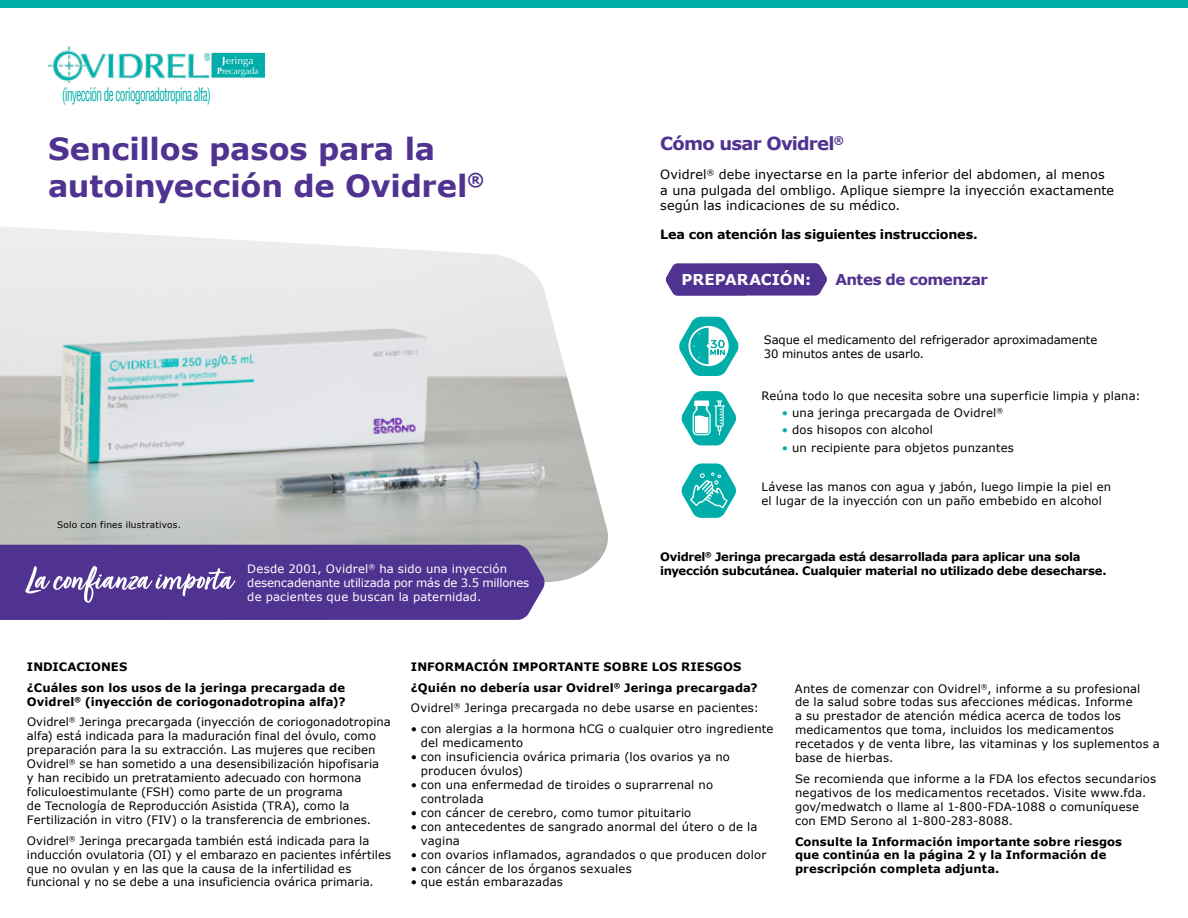
<style>
.page{position:relative;width:1188px;height:918px;background:#fff}
.page>*{position:absolute;margin:0;border:0;box-sizing:border-box;transform-origin:0 0}
.t1{font:700 30.45px/36.6px "Verdana";letter-spacing:-.005em;color:#503291}
.t2{font:condensed 18px "Helvetica LT Std";letter-spacing:-.05em;color:#00ada8;scale:.62 1}
.t3{font:700 18px "Verdana";letter-spacing:-.04em;color:#503291}
.t4{font:700 15px "Verdana";letter-spacing:-.035em;color:#503291}
.t5{font:700 15px "Verdana";letter-spacing:.005em;color:#fff}
.t6{font:12.75px/15.3px "Verdana";letter-spacing:.01em;color:#000}
.t7{font:700 12.75px "Verdana";letter-spacing:-.015em;color:#000}
.t8{font:11.7px/14px "Verdana";letter-spacing:.01em;color:#000}
.t9{font:700 11.7px/20.7px "Verdana";color:#000}
.t10{font:700 11.7px/14px "Verdana";letter-spacing:-.025em;color:#000}
.t11{font:11.7px/14px "Verdana";letter-spacing:.005em;color:#fff}
.t12{font:10.5px "Optima LT Std";color:#fff}
.t13{font:9px "Verdana";letter-spacing:.025em;color:#000}
.t14{font:9px "Optima LT Std";letter-spacing:-.02em;color:#fff}
.s1{font-weight:700}
.s2{color:#00ada8}
.s3{font-weight:400}
</style>
<div class="page">
<img style="left:0;top:226px;width:608px;height:357px">
<div style="left:0;top:0;width:1188px;height:8px;background:#00ada8"></div>
<svg style="left:679px;top:317px;width:59px;height:59px"></svg>
<svg style="left:682px;top:391px;width:54px;height:54px"></svg>
<svg style="left:682px;top:464px;width:54px;height:54px"></svg>
<svg style="left:666px;top:263px;width:161px;height:33px"></svg>
<svg style="left:0;top:545px;width:545px;height:75px"></svg>
<img style="left:48px;top:46px;width:217px;height:37px">
<div style="left:212px;top:53px;width:52px;height:24px;background:#00ada8"></div>
<p class="t12" style="left:222px;top:54px;width:33px"><span class="s1">J</span>eringa</p>
<p class="t14" style="left:217px;top:66px;width:43px"><span class="s1">P</span>recargada</p>
<h2 class="t2" style="left:62px;top:83px;width:242px">(inyección de coriogonadotropina alfa)</h2>
<h1 class="t1" style="left:48px;top:131px;width:438px">Sencillos pasos para la autoinyección de Ovidrel<sup>®</sup></h1>
<h2 class="t3" style="left:660px;top:132px;width:185px">Cómo usar Ovidrel<sup>®</sup></h2>
<p class="t6" style="left:660px;top:167px;width:455px">Ovidrel<sup>®</sup> debe inyectarse en la parte inferior del abdomen, al menos a una pulgada del ombligo. Aplique siempre la inyección exactamente según las indicaciones de su médico.</p>
<p class="t7" style="left:660px;top:226px;width:319px">Lea con atención las siguientes instrucciones.</p>
<p class="t5" style="left:681px;top:269px;width:131px">PREPARACIÓN:</p>
<p class="t4" style="left:835px;top:270px;width:154px">Antes de comenzar</p>
<p class="t8" style="left:764px;top:333px;width:335px">Saque el medicamento del refrigerador aproximadamente<br>30 minutos antes de usarlo.</p>
<p class="t8" style="left:761px;top:389px;width:381px">Reúna todo lo que necesita sobre una superficie limpia y plana:</p>
<p class="t8" style="left:782px;top:406px;width:223px"><span class="s2">•</span> una jeringa precargada de Ovidrel<sup>®</sup></p>
<p class="t8" style="left:782px;top:423px;width:153px"><span class="s2">•</span> dos hisopos con alcohol</p>
<p class="t8" style="left:782px;top:440px;width:234px"><span class="s2">•</span> un recipiente para objetos punzantes</p>
<p class="t13" style="left:57px;top:519px;width:125px">Solo con fines ilustrativos.</p>
<p class="t11" style="left:247px;top:562px;width:283px">Desde 2001, Ovidrel<sup>®</sup> ha sido una inyección desencadenante utilizada por más de 3.5 millones de pacientes que buscan la paternidad.</p>
<p class="t8" style="left:761px;top:480px;width:351px">Lávese las manos con agua y jabón, luego limpie la piel en el lugar de la inyección con un paño embebido en alcohol</p>
<p class="t10" style="left:660px;top:550px;width:448px">Ovidrel<sup>®</sup> Jeringa precargada está desarrollada para aplicar una sola inyección subcutánea. Cualquier material no utilizado debe desecharse.</p>
<p class="t9" style="left:27px;top:656px;width:320px">INDICACIONES<br>¿Cuáles son los usos de la jeringa precargada de</p>
<p class="t8" style="left:27px;top:691px;width:365px;line-height:20.7px"><span class="s1">Ovidrel</span><sup>®</sup> <span class="s1">(inyección de coriogonadotropina alfa)?<br></span>Ovidrel<sup>®</sup> Jeringa precargada (inyección de coriogonadotropina</p>
<p class="t8" style="left:27px;top:729px;width:354px">alfa) está indicada para la maduración final del óvulo, como preparación para la su extracción. Las mujeres que reciben Ovidrel<sup>®</sup> se han sometido a una desensibilización hipofisaria y han recibido un pretratamiento adecuado con hormona foliculoestimulante (FSH) como parte de un programa<br>de Tecnología de Reproducción Asistida (TRA), como la Fertilización in vitro (FIV) o la transferencia de embriones.</p>
<p class="t8" style="left:27px;top:834px;width:366px">Ovidrel<sup>®</sup> Jeringa precargada también está indicada para la inducción ovulatoria (OI) y el embarazo en pacientes infértiles que no ovulan y en las que la causa de la infertilidad es funcional y no se debe a una insuficiencia ovárica primaria.</p>
<p class="t9" style="left:411px;top:656px;width:349px">INFORMACIÓN IMPORTANTE SOBRE LOS RIESGOS ¿Quién no debería usar Ovidrel<sup>®</sup> Jeringa precargada?<br><span class="s3">Ovidrel</span><sup>®</sup> <span class="s3">Jeringa precargada no debe usarse en pacientes:</span></p>
<p class="t8" style="left:421px;top:722px;width:354px;text-indent:-10px">• con alergias a la hormona hCG o cualquier otro ingrediente del medicamento</p>
<p class="t8" style="left:421px;top:750px;width:311px;text-indent:-10px">• con insuficiencia ovárica primaria (los ovarios ya no producen óvulos)</p>
<p class="t8" style="left:421px;top:778px;width:294px;text-indent:-10px">• con una enfermedad de tiroides o suprarrenal no controlada</p>
<p class="t8" style="left:411px;top:806px;width:282px">• con cáncer de cerebro, como tumor pituitario</p>
<p class="t8" style="left:421px;top:820px;width:338px;text-indent:-10px">• con antecedentes de sangrado anormal del útero o de la vagina</p>
<p class="t8" style="left:411px;top:848px;width:357px">• con ovarios inflamados, agrandados o que producen dolor</p>
<p class="t8" style="left:411px;top:861px;width:222px">• con cáncer de los órganos sexuales</p>
<p class="t8" style="left:411px;top:875px;width:153px">• que están embarazadas</p>
<p class="t8" style="left:795px;top:681px;width:366px">Antes de comenzar con Ovidrel<sup>®</sup>, informe a su profesional<br>de la salud sobre todas sus afecciones médicas. Informe<br>a su prestador de atención médica acerca de todos los medicamentos que toma, incluidos los medicamentos recetados y de venta libre, las vitaminas y los suplementos a base de hierbas.</p>
<p class="t8" style="left:795px;top:772px;width:363px">Se recomienda que informe a la FDA los efectos secundarios negativos de los medicamentos recetados. Visite www.fda. gov/medwatch o llame al 1-800-FDA-1088 o comuníquese con EMD Serono al 1-800-283-8088.</p>
<p class="t9" style="left:795px;top:834px;width:329px;line-height:14px">Consulte la Información importante sobre riesgos que continúa en la página 2 y la Información de prescripción completa adjunta.</p>
</div>
